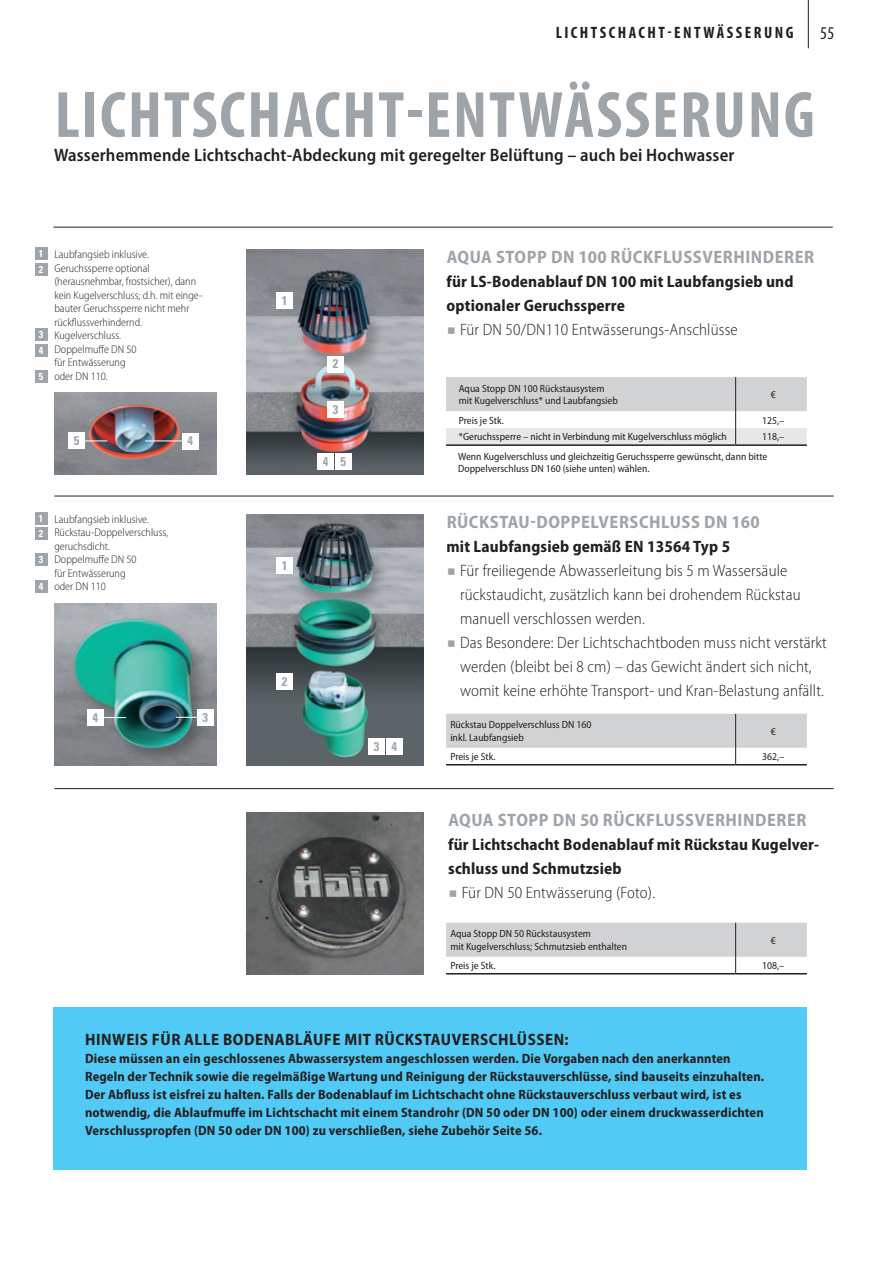
<style>
.page{position:relative;width:893px;height:1263px;background:#fff}
.page>*{position:absolute;margin:0;border:0;box-sizing:border-box;transform-origin:0 0}
.t1{font:700 condensed 66px "Myriad Pro";letter-spacing:.03em;color:#9ea5aa}
.t2{font:700 semi-condensed 18px "Myriad Pro";letter-spacing:.03em;color:#9ea5aa}
.t3{font:600 semi-condensed 18px "Myriad Pro";letter-spacing:.01em;color:#231f20}
.t4{font:condensed 18px "Myriad Pro";color:#231f20}
.t5{font:300 semi-condensed 16.5px/24px "Myriad Pro";letter-spacing:.01em;color:#231f20}
.t6{font:700 semi-condensed 16.5px/24px "Myriad Pro";letter-spacing:.01em;color:#231f20}
.t7{font:700 condensed 16.5px "Myriad Pro";letter-spacing:.15em;color:#231f20}
.t8{font:700 semi-condensed 13.5px/18px "Myriad Pro";letter-spacing:.01em;color:#231f20}
.t9{font:700 condensed 12.6px "Univers";color:#9ea5ac}
.t10{font:300 semi-condensed 11.25px/13.5px "Myriad Pro";color:#231f20}
.t11{font:semi-condensed 10.5px/12.6px "Myriad Pro";color:#231f20}
.t12{font:700 condensed 10.05px "Univers";color:#fff}
.s1{font-family:"Montserrat";font-stretch:normal;color:#9ea5aa}
</style>
<div class="page">
<img style="left:246px;top:249px;width:178px;height:226px">
<img style="left:246px;top:515px;width:178px;height:250px">
<hr style="left:808px;top:0;width:1px;height:48px;background:#231f20">
<hr style="left:54px;top:227px;width:779px;height:1px;background:#231f20">
<div style="left:35px;top:247px;width:13px;height:13px;background:#9ea5aa"></div>
<div style="left:35px;top:328px;width:13px;height:13px;background:#9ea5aa"></div>
<div style="left:35px;top:263px;width:13px;height:13px;background:#9ea5aa"></div>
<div style="left:35px;top:344px;width:13px;height:13px;background:#9ea5aa"></div>
<div style="left:35px;top:370px;width:13px;height:13px;background:#9ea5aa"></div>
<hr style="left:446px;top:444px;width:290px;height:2px;background:#231f20">
<hr style="left:736px;top:444px;width:71px;height:2px;background:#231f20">
<svg style="left:446px;top:377px;width:361px;height:68px"></svg>
<hr style="left:54px;top:496px;width:780px;height:1px;background:#231f20">
<div style="left:35px;top:512px;width:13px;height:13px;background:#9ea5aa"></div>
<div style="left:35px;top:553px;width:13px;height:13px;background:#9ea5aa"></div>
<div style="left:35px;top:527px;width:13px;height:13px;background:#9ea5aa"></div>
<div style="left:276px;top:557px;width:17px;height:16px;background:#fff"></div>
<div style="left:276px;top:673px;width:17px;height:16px;background:#fff"></div>
<div style="left:35px;top:580px;width:13px;height:13px;background:#9ea5aa"></div>
<svg style="left:446px;top:714px;width:361px;height:50px"></svg>
<hr style="left:446px;top:764px;width:290px;height:1px;background:#231f20">
<hr style="left:736px;top:764px;width:71px;height:1px;background:#231f20">
<hr style="left:54px;top:788px;width:780px;height:1px;background:#231f20">
<svg style="left:446px;top:923px;width:361px;height:50px"></svg>
<hr style="left:446px;top:973px;width:290px;height:1px;background:#231f20">
<hr style="left:736px;top:973px;width:71px;height:1px;background:#231f20">
<img style="left:246px;top:812px;width:178px;height:163px">
<div style="left:54px;top:1007px;width:753px;height:162px;background:#51caf5"></div>
<img style="left:54px;top:604px;width:163px;height:161px">
<div style="left:386px;top:739px;width:16px;height:16px;background:#fff"></div>
<div style="left:368px;top:739px;width:17px;height:16px;background:#fff"></div>
<div style="left:197px;top:709px;width:16px;height:16px;background:#fff"></div>
<div style="left:87px;top:709px;width:16px;height:16px;background:#fff"></div>
<svg style="left:103px;top:717px;width:23px;height:1px"></svg>
<svg style="left:176px;top:717px;width:21px;height:1px"></svg>
<div style="left:276px;top:292px;width:17px;height:17px;background:#fff"></div>
<div style="left:327px;top:356px;width:17px;height:16px;background:#fff"></div>
<div style="left:327px;top:401px;width:17px;height:17px;background:#fff"></div>
<div style="left:317px;top:453px;width:17px;height:16px;background:#fff"></div>
<div style="left:335px;top:453px;width:16px;height:16px;background:#fff"></div>
<img style="left:54px;top:392px;width:163px;height:83px">
<div style="left:182px;top:433px;width:17px;height:16px;background:#fff"></div>
<div style="left:69px;top:433px;width:16px;height:16px;background:#fff"></div>
<svg style="left:85px;top:440px;width:22px;height:1px"></svg>
<hr style="left:145px;top:440px;width:38px;height:1px;background:#fff">
<p class="t7" style="left:556px;top:22px;width:239px">LICHTSCHACHT-ENTWÄ SSERUNG</p>
<h2 class="t4" style="left:820px;top:22px;width:16px">55</h2>
<h1 class="t1" style="left:55px;top:74px;width:762px">LICHTSCHACHT-ENTWÄSSERUNG</h1>
<h2 class="t3" style="left:54px;top:144px;width:682px">Wasserhemmende Lichtschacht-Abdeckung mit geregelter Belüftung – auch bei Hochwasser</h2>
<p class="t12" style="left:39px;top:248px;width:6px">1</p>
<p class="t12" style="left:39px;top:263px;width:6px">2</p>
<p class="t12" style="left:39px;top:329px;width:6px">3</p>
<p class="t12" style="left:39px;top:344px;width:6px">4</p>
<p class="t12" style="left:39px;top:370px;width:6px">5</p>
<p class="t10" style="left:54px;top:247px;width:150px">Laubfangsieb inklusive.<br>Geruchssperre optional (herausnehmbar, frostsicher), dann kein Kugelverschluss; d.h. mit einge&shy;bauter Geruchssperre nicht mehr rückflussverhindernd.<br>Kugelverschluss.<br>Doppelmuffe DN 50<br>für Entwässerung<br>oder DN 110.</p>
<h2 class="t2" style="left:447px;top:245px;width:12px">Aqu</h2>
<h2 class="t2" style="left:481px;top:245px;width:163px">a Stopp DN 100 Rückflussverh</h2>
<h2 class="t2" style="left:745px;top:245px;width:17px">inderer</h2>
<p class="t6" style="left:446px;top:269px;width:348px">für LS-Bodenablauf DN 100 mit Laubfangsieb und optionaler Geruchssperre</p>
<p class="t5" style="left:446px;top:317px;width:293px"><span class="s1">■</span> Für DN 50/DN110 Entwässerungs-Anschlüsse</p>
<p class="t9" style="left:282px;top:293px;width:7px">1</p>
<p class="t9" style="left:333px;top:356px;width:7px">2</p>
<p class="t9" style="left:333px;top:402px;width:7px">3</p>
<p class="t11" style="left:459px;top:382px;width:160px">Aqua Stopp DN 100 Rückstausystem mit Kugelverschluss* und Laubfangsieb</p>
<p class="t11" style="left:771px;top:388px;width:6px">€</p>
<p class="t11" style="left:459px;top:414px;width:47px">Preis je Stk.</p>
<p class="t11" style="left:762px;top:414px;width:24px">125,–</p>
<p class="t11" style="left:459px;top:430px;width:270px">*Geruchssperre – nicht in Verbindung mit Kugelverschluss möglich</p>
<p class="t11" style="left:762px;top:430px;width:24px">118,–</p>
<p class="t9" style="left:74px;top:433px;width:7px">5</p>
<p class="t9" style="left:188px;top:433px;width:7px">4</p>
<p class="t9" style="left:323px;top:454px;width:25px">4 5</p>
<p class="t11" style="left:458px;top:450px;width:311px">Wenn Kugelverschluss und gleichzeitig Geruchssperre gewünscht, dann bitte<br>Doppelverschluss DN 160 (siehe unten) wählen.</p>
<p class="t12" style="left:39px;top:512px;width:6px">1</p>
<p class="t12" style="left:39px;top:553px;width:6px">3</p>
<p class="t12" style="left:39px;top:527px;width:6px">2</p>
<p class="t12" style="left:39px;top:581px;width:6px">4</p>
<p class="t10" style="left:54px;top:512px;width:115px">Laubfangsieb inklusive.<br>Rückstau-Doppelverschluss, geruchsdicht.<br>Doppelmuffe DN 50<br>für Entwässerung<br>oder DN 110</p>
<p class="t9" style="left:92px;top:709px;width:7px">4</p>
<p class="t9" style="left:203px;top:709px;width:7px">3</p>
<p class="t9" style="left:282px;top:557px;width:7px">1</p>
<p class="t9" style="left:282px;top:673px;width:7px">2</p>
<p class="t9" style="left:374px;top:739px;width:25px">3 4</p>
<h2 class="t2" style="left:447px;top:510px;width:33px">Rückst</h2>
<h2 class="t2" style="left:508px;top:510px;width:64px">au-Doppelverschluss</h2>
<h2 class="t2" style="left:704px;top:510px;width:57px">DN 160</h2>
<p class="t6" style="left:446px;top:534px;width:285px">mit Laubfangsieb gemäß EN 13564 Typ 5</p>
<p class="t5" style="left:460px;top:558px;width:342px;text-indent:-14px"><span class="s1">■</span> Für freiliegende Abwasserleitung bis 5 m Wassersäule rückstaudicht, zusätzlich kann bei drohendem Rückstau manuell verschlossen werden.</p>
<p class="t5" style="left:460px;top:630px;width:368px;text-indent:-14px"><span class="s1">■</span> Das Besondere: Der Lichtschachtboden muss nicht verstärkt werden (bleibt bei 8 cm) – das Gewicht ändert sich nicht, womit keine erhöhte Transport- und Kran-Belastung anfällt.</p>
<p class="t11" style="left:450px;top:718px;width:142px">Rückstau Doppelverschluss DN 160 inkl. Laubfangsieb</p>
<p class="t11" style="left:771px;top:725px;width:6px">€</p>
<p class="t11" style="left:450px;top:750px;width:47px">Preis je Stk.</p>
<p class="t11" style="left:762px;top:750px;width:24px">362,–</p>
<h2 class="t2" style="left:448px;top:808px;width:12px">Aqu</h2>
<h2 class="t2" style="left:483px;top:808px;width:154px">a Stopp DN 50 Rückflussverh</h2>
<h2 class="t2" style="left:738px;top:808px;width:17px">inderer</h2>
<p class="t6" style="left:448px;top:832px;width:372px">für Lichtschacht Bodenablauf mit Rückstau Kugelver&shy;schluss und Schmutzsieb</p>
<p class="t5" style="left:448px;top:880px;width:209px"><span class="s1">■</span> Für DN 50 Entwässerung (Foto).</p>
<p class="t11" style="left:450px;top:927px;width:178px">Aqua Stopp DN 50 Rückstausystem<br>mit Kugelverschluss; Schmutzsieb enthalten</p>
<p class="t11" style="left:771px;top:934px;width:6px">€</p>
<p class="t11" style="left:450px;top:959px;width:47px">Preis je Stk.</p>
<p class="t11" style="left:762px;top:959px;width:24px">108,–</p>
<p class="t6" style="left:85px;top:1026px;width:28px">Hinwe</p>
<p class="t6" style="left:135px;top:1026px;width:69px">is für alle</p>
<p class="t6" style="left:223px;top:1026px;width:32px">Boden</p>
<p class="t6" style="left:275px;top:1026px;width:21px">abläufe</p>
<p class="t6" style="left:344px;top:1026px;width:61px">mit Rückst</p>
<p class="t6" style="left:431px;top:1026px;width:21px">auverschl</p>
<p class="t6" style="left:517px;top:1026px;width:21px">üssen</p>
<p class="t6" style="left:564px;top:1026px;width:6px">:</p>
<p class="t8" style="left:85px;top:1048px;width:681px">Diese müssen an ein geschlossenes Abwassersystem angeschlossen werden. Die Vorgaben nach den anerkannten Regeln der Technik sowie die regelmäßige Wartung und Reinigung der Rückstauverschlüsse, sind bauseits einzuhalten.<br>Der Abfluss ist eisfrei zu halten. Falls der Bodenablauf im Lichtschacht ohne Rückstauverschluss verbaut wird, ist es notwendig, die Ablaufmuffe im Lichtschacht mit einem Standrohr (DN 50 oder DN 100) oder einem druckwasserdichten Verschlusspropfen (DN 50 oder DN 100) zu verschließen, siehe Zubehör Seite 56.</p>
</div>
